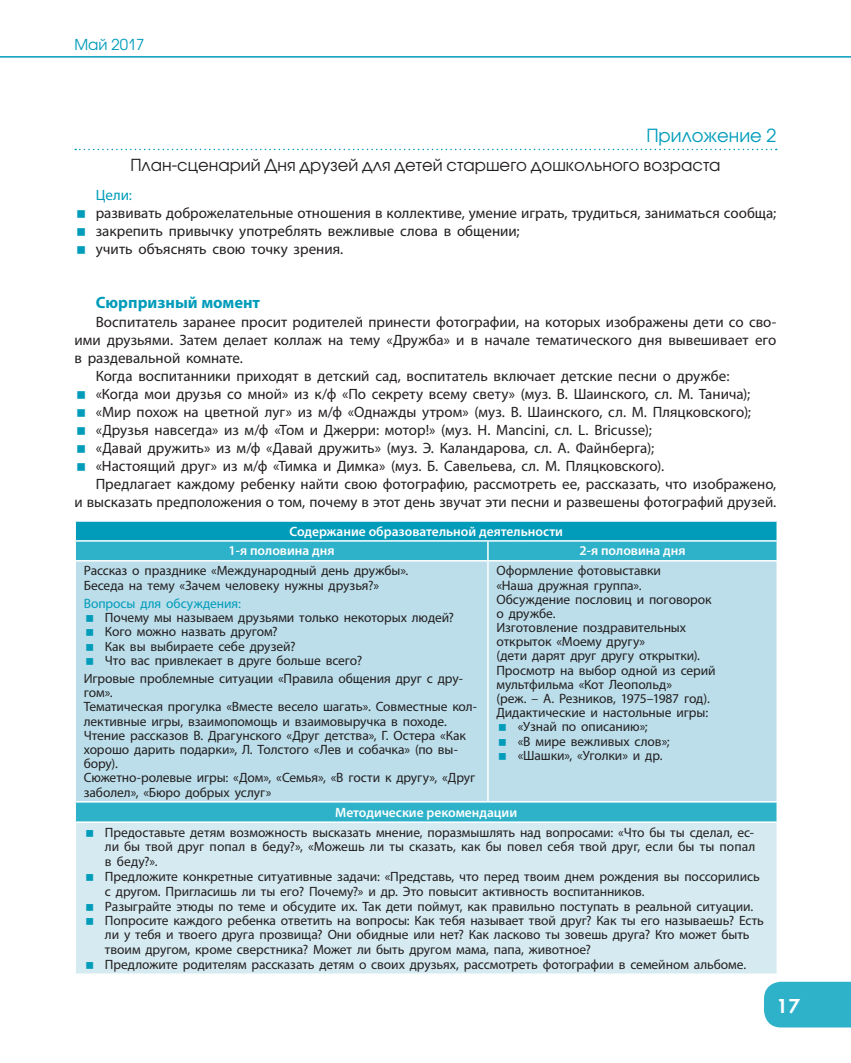
<style>
.page{position:relative;width:851px;height:1063px;background:#fff}
.page>*{position:absolute;margin:0;border:0;box-sizing:border-box;transform-origin:0 0}
.t1{font:21px "Futura Demi C";color:#fff}
.t2{font:18px "Avant Garde Gothic C";color:#009cba}
.t3{font:16.5px "Avant Garde Gothic C";color:#231f20}
.t4{font:700 16.5px "Myriad Pro";color:#009cba}
.t5{font:15px/18.1px "Myriad Pro";color:#231f20}
.t6{font:15px "Avant Garde Gothic C";color:#009cba}
.t7{font:15px "Myriad Pro";color:#009cba}
.t8{font:13.5px/14.1px "Myriad Pro";letter-spacing:-.005em;color:#231f20}
.t9{font:600 13.5px/20px "Myriad Pro";color:#fff}
.t10{font:13.5px "Myriad Pro";color:#009cba}
</style>
<div class="page">
<div style="left:764px;top:982px;width:86px;height:45px;background:#2eb2ca"></div>
<hr style="left:0;top:56px;width:850px;height:2px;background:#009cba">
<svg style="left:75px;top:149px;width:701px;height:1px"></svg>
<div style="left:75px;top:521px;width:702px;height:20px;background:#009cba"></div>
<div style="left:76px;top:542px;width:700px;height:279px;background:#2eb2ca"></div>
<div style="left:76px;top:562px;width:700px;height:239px;background:#bbdeea"></div>
<div style="left:75px;top:822px;width:702px;height:152px;background:#d5eaf1"></div>
<hr style="left:74px;top:520px;width:414px;height:2px;background:#fff">
<hr style="left:488px;top:520px;width:289px;height:2px;background:#fff">
<hr style="left:74px;top:540px;width:414px;height:2px;background:#fff">
<hr style="left:488px;top:540px;width:289px;height:2px;background:#fff">
<hr style="left:487px;top:562px;width:1px;height:239px;background:#fff">
<hr style="left:74px;top:823px;width:2px;height:150px;background:#fff">
<hr style="left:776px;top:823px;width:1px;height:150px;background:#fff">
<hr style="left:74px;top:973px;width:414px;height:2px;background:#fff">
<hr style="left:488px;top:973px;width:289px;height:2px;background:#fff">
<svg style="left:776px;top:803px;width:1px;height:18px"></svg>
<svg style="left:487px;top:542px;width:1px;height:18px"></svg>
<svg style="left:75px;top:522px;width:1px;height:20px"></svg>
<svg style="left:776px;top:522px;width:1px;height:38px"></svg>
<hr style="left:74px;top:560px;width:414px;height:2px;background:#fff">
<hr style="left:488px;top:560px;width:289px;height:2px;background:#fff">
<hr style="left:74px;top:801px;width:414px;height:2px;background:#fff">
<hr style="left:488px;top:801px;width:289px;height:2px;background:#fff">
<hr style="left:74px;top:821px;width:414px;height:2px;background:#fff">
<hr style="left:488px;top:821px;width:289px;height:2px;background:#fff">
<svg style="left:86px;top:615px;width:7px;height:7px"></svg>
<svg style="left:86px;top:629px;width:7px;height:7px"></svg>
<svg style="left:86px;top:643px;width:7px;height:7px"></svg>
<svg style="left:86px;top:658px;width:7px;height:6px"></svg>
<svg style="left:499px;top:724px;width:6px;height:7px"></svg>
<svg style="left:499px;top:738px;width:6px;height:7px"></svg>
<svg style="left:499px;top:753px;width:6px;height:6px"></svg>
<p class="t6" style="left:74px;top:35px;width:72px">Май 2017</p>
<h2 class="t2" style="left:646px;top:125px;width:132px">Приложение 2</h2>
<p class="t3" style="left:130px;top:156px;width:591px">План-сценарий Дня друзей для детей старшего дошкольного возраста</p>
<p class="t7" style="left:96px;top:186px;width:38px">Цели:</p>
<p class="t5" style="left:96px;top:204px;width:682px">развивать доброжелательные отношения в коллективе, умение играть, трудиться, заниматься сообща; закрепить привычку употреблять вежливые слова в общении;<br>учить объяснять свою точку зрения.</p>
<p class="t4" style="left:96px;top:292px;width:166px">Сюрпризный момент</p>
<p class="t5" style="left:96px;top:312px;width:682px">Воспитатель заранее просит родителей принести фотографии, на которых изображены дети со сво-</p>
<p class="t5" style="left:74px;top:330px;width:703px">ими друзьями. Затем делает коллаж на тему «Дружба» и в начале тематического дня вывешивает его</p>
<p class="t5" style="left:74px;top:348px;width:170px">в раздевальной комнате.</p>
<p class="t5" style="left:96px;top:367px;width:635px">Когда воспитанники приходят в детский сад, воспитатель включает детские песни о дружбе:</p>
<p class="t5" style="left:96px;top:385px;width:656px">«Когда мои друзья со мной» из к/ф «По секрету всему свету» (муз. В. Шаинского, сл. М. Танича);</p>
<p class="t5" style="left:96px;top:403px;width:656px">«Мир похож на цветной луг» из м/ф «Однажды утром» (муз. В. Шаинского, сл. М. Пляцковского);</p>
<p class="t5" style="left:96px;top:421px;width:557px">«Друзья навсегда» из м/ф «Том и Джерри: мотор!» (муз. H. Mancini, сл. L. Bricusse);</p>
<p class="t5" style="left:96px;top:439px;width:560px">«Давай дружить» из м/ф «Давай дружить» (муз. Э. Каландарова, сл. А. Файнберга);</p>
<p class="t5" style="left:96px;top:457px;width:570px">«Настоящий друг» из м/ф «Тимка и Димка» (муз. Б. Савельева, сл. М. Пляцковского).</p>
<p class="t5" style="left:96px;top:475px;width:682px">Предлагает каждому ребенку найти свою фотографию, рассмотреть ее, рассказать, что изображено,</p>
<p class="t5" style="left:74px;top:493px;width:703px">и высказать предположения о том, почему в этот день звучат эти песни и развешены фотографий друзей.</p>
<p class="t9" style="left:228px;top:521px;width:336px;text-indent:61px">Содержание образовательной деятельности<br>1-я половина дня</p>
<p class="t9" style="left:579px;top:541px;width:107px">2-я половина дня</p>
<p class="t8" style="left:84px;top:564px;width:326px">Рассказ о празднике «Международный день дружбы».<br>Беседа на тему «Зачем человеку нужны друзья?»</p>
<p class="t10" style="left:84px;top:595px;width:159px">Вопросы для обсуждения:</p>
<p class="t8" style="left:105px;top:610px;width:350px">Почему мы называем друзьями только некоторых людей?<br>Кого можно назвать другом?<br>Как вы выбираете себе друзей?<br>Что вас привлекает в друге больше всего?</p>
<p class="t8" style="left:84px;top:671px;width:395px">Игровые проблемные ситуации «Правила общения друг с дру&shy;гом».<br>Тематическая прогулка «Вместе весело шагать». Совместные кол&shy;лективные игры, взаимопомощь и взаимовыручка в походе.<br>Чтение рассказов В. Драгунского «Друг детства», Г. Остера «Как хорошо дарить подарки», Л. Толстого «Лев и собачка» (по вы&shy;бору).<br>Сюжетно-ролевые игры: «Дом», «Семья», «В гости к другу», «Друг заболел», «Бюро добрых услуг»</p>
<p class="t8" style="left:496px;top:564px;width:166px">Оформление фотовыставки</p>
<p class="t8" style="left:496px;top:578px;width:146px">«Наша дружная группа».</p>
<p class="t8" style="left:496px;top:592px;width:216px">Обсуждение пословиц и поговорок</p>
<p class="t8" style="left:496px;top:606px;width:60px">о дружбе.</p>
<p class="t8" style="left:496px;top:620px;width:191px">Изготовление поздравительных</p>
<p class="t8" style="left:496px;top:634px;width:150px">открыток «Моему другу»</p>
<p class="t8" style="left:496px;top:649px;width:205px">(дети дарят друг другу открытки).</p>
<p class="t8" style="left:496px;top:663px;width:221px">Просмотр на выбор одной из серий</p>
<p class="t8" style="left:496px;top:677px;width:177px">мультфильма «Кот Леопольд»</p>
<p class="t8" style="left:496px;top:691px;width:215px">(реж. – А. Резников, 1975–1987 год).</p>
<p class="t8" style="left:496px;top:705px;width:213px">Дидактические и настольные игры:</p>
<p class="t8" style="left:517px;top:720px;width:131px">«Узнай по описанию»;</p>
<p class="t8" style="left:517px;top:734px;width:153px">«В мире вежливых слов»;</p>
<p class="t8" style="left:517px;top:748px;width:146px">«Шашки», «Уголки» и др.</p>
<p class="t9" style="left:335px;top:802px;width:183px">Методические рекомендации</p>
<p class="t8" style="left:105px;top:825px;width:660px;line-height:14.7px">Предоставьте детям возможность высказать мнение, поразмышлять над вопросами: «Что бы ты сделал, ес&shy;ли бы твой друг попал в беду?», «Можешь ли ты сказать, как бы повел себя твой друг, если бы ты попал в беду?».<br>Предложите конкретные ситуативные задачи: «Представь, что перед твоим днем рождения вы поссорились с другом. Пригласишь ли ты его? Почему?» и др. Это повысит активность воспитанников.<br>Разыграйте этюды по теме и обсудите их. Так дети поймут, как правильно поступать в реальной ситуации.<br>Попросите каждого ребенка ответить на вопросы: Как тебя называет твой друг? Как ты его называешь? Есть ли у тебя и твоего друга прозвища? Они обидные или нет? Как ласково ты зовешь друга? Кто может быть твоим другом, кроме сверстника? Может ли быть другом мама, папа, животное?<br>Предложите родителям рассказать детям о своих друзьях, рассмотреть фотографии в семейном альбоме.</p>
<h1 class="t1" style="left:776px;top:993px;width:25px">17</h1>
</div>
